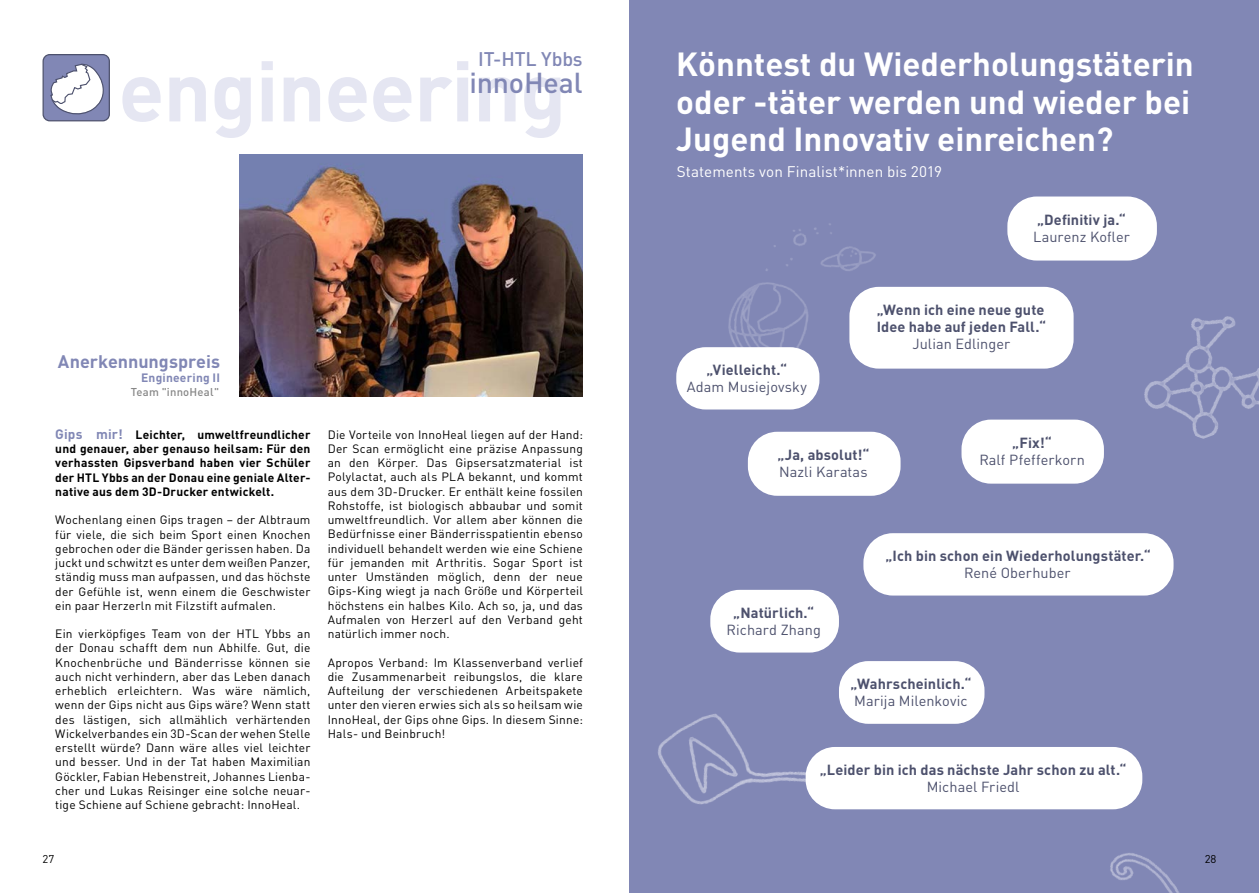
<style>
.page{position:relative;width:1259px;height:893px;background:#fff}
.page>*{position:absolute;margin:0;border:0;box-sizing:border-box;transform-origin:0 0}
.t1{font:700 84.15px "DINOT";letter-spacing:-.015em;color:#e5e6f2}
.t2{font:700 33px/37.5px "DINOT";color:#fff;text-align:justify}
.kategorien_schule{font:500 28.5px "DINOT";letter-spacing:-.005em;color:#8187b5}
.kategorien_schule-2{font:500 19.5px "DINOT";letter-spacing:-.01em;color:#8187b5}
.kategorien_Preis{font:700 18px "DINOT";color:#8187b5}
.t3{font:15.3px "DINOT";letter-spacing:.005em;color:#fff}
.t4{font:700 14.55px "DINOT";letter-spacing:.005em;color:#4d516d}
.t5{font:14.4px "DINOT";letter-spacing:.005em;color:#4d516d}
.Fließtext{font:12px/14.2px "DINOT";letter-spacing:.015em;color:#000;text-align:justify}
.Fließtext-2{font:700 12px/14.2px "DINOT";letter-spacing:.015em;color:#000;text-align:justify}
.kategorien_Team{font:700 12px "DINOT";letter-spacing:.015em;color:#8187b5}
.kategorien_Team-2{font:500 11.25px "DINOT";letter-spacing:.02em;color:#878787}
.t6{font:11.25px "DINOT";color:#000}
.s1{font-size:13.5px;color:#8187b5}
.s2{font-size:14.4px}
</style>
<div class="page">
<div style="left:629px;top:0;width:630px;height:893px;background:#8187b5"></div>
<img style="left:1067px;top:809px;width:113px;height:84px">
<img style="left:658px;top:710px;width:196px;height:100px">
<img style="left:1144px;top:316px;width:115px;height:123px">
<img style="left:728px;top:223px;width:158px;height:159px">
<div style="left:43px;top:55px;width:66px;height:66px;background:#8187b5;border-radius:7px"></div>
<div style="left:43px;top:54px;width:67px;height:67px;border:1px solid #4d516d;border-radius:7px"></div>
<svg style="left:50px;top:63px;width:54px;height:52px"></svg>
<div style="left:748px;top:432px;width:152px;height:64px;background:#fff;border-radius:29px"></div>
<div style="left:1007px;top:197px;width:150px;height:64px;background:#fff;border-radius:29px"></div>
<div style="left:805px;top:747px;width:337px;height:62px;background:#fff;border-radius:29px"></div>
<div style="left:863px;top:533px;width:310px;height:63px;background:#fff;border-radius:29px"></div>
<div style="left:839px;top:661px;width:145px;height:63px;background:#fff;border-radius:29px"></div>
<div style="left:961px;top:420px;width:143px;height:64px;background:#fff;border-radius:29px"></div>
<div style="left:710px;top:590px;width:129px;height:63px;background:#fff;border-radius:29px"></div>
<div style="left:849px;top:287px;width:224px;height:82px;background:#fff;border-radius:29px"></div>
<div style="left:676px;top:347px;width:143px;height:62px;background:#fff;border-radius:29px"></div>
<img style="left:239px;top:154px;width:344px;height:243px">
<h2 class="kategorien_schule-2" style="left:478px;top:46px;width:106px">IT-HTL Ybbs</h2>
<h2 class="kategorien_schule" style="left:469px;top:63px;width:115px">innoHeal</h2>
<h1 class="t1" style="left:118px;top:34px;width:449px">engineering</h1>
<h3 class="kategorien_Preis" style="left:58px;top:349px;width:164px">Anerkennungspreis</h3>
<p class="kategorien_Team" style="left:141px;top:369px;width:80px">Engineering II</p>
<p class="kategorien_Team-2" style="left:131px;top:384px;width:90px">Team "innoHeal"</p>
<p class="Fließtext-2" style="left:55px;top:427px;width:257px"><span class="s1">Gips mir!</span> Leichter, umweltfreundlicher und genauer, aber genauso heilsam: Für den verhassten Gipsverband haben vier Schüler der HTL Ybbs an der Donau eine geniale Alter&shy;native aus dem 3D-Drucker entwickelt.</p>
<p class="Fließtext" style="left:55px;top:512px;width:257px">Wochenlang einen Gips tragen – der Albtraum für viele, die sich beim Sport einen Knochen gebrochen oder die Bänder gerissen haben. Da juckt und schwitzt es unter dem weißen Panzer, ständig muss man aufpassen, und das höchste der Gefühle ist, wenn einem die Geschwister ein paar Herzerln mit Filzstift aufmalen.</p>
<p class="Fließtext" style="left:55px;top:626px;width:257px">Ein vierköpfiges Team von der HTL Ybbs an der Donau schafft dem nun Abhilfe. Gut, die Knochenbrüche und Bänderrisse können sie auch nicht verhindern, aber das Leben danach erheblich erleichtern. Was wäre nämlich, wenn der Gips nicht aus Gips wäre? Wenn statt des lästigen, sich allmählich verhärtenden Wickelverbandes ein 3D-Scan der wehen Stelle erstellt würde? Dann wäre alles viel leichter und besser. Und in der Tat haben Maximilian Göckler, Fabian Hebenstreit, Johannes Lienba&shy;cher und Lukas Reisinger eine solche neuar&shy;tige Schiene auf Schiene gebracht: InnoHeal.</p>
<p class="t6" style="left:43px;top:852px;width:13px">27</p>
<p class="Fließtext" style="left:328px;top:427px;width:257px">Die Vorteile von InnoHeal liegen auf der Hand:<br>Der Scan ermöglicht eine präzise Anpassung an den Körper. Das Gipsersatzmaterial ist Polylactat, auch als PLA bekannt, und kommt aus dem 3D-Drucker. Er enthält keine fossilen Rohstoffe, ist biologisch abbaubar und somit umweltfreundlich. Vor allem aber können die Bedürfnisse einer Bänderrisspatientin ebenso individuell behandelt werden wie eine Schiene für jemanden mit Arthritis. Sogar Sport ist unter Umständen möglich, denn der neue Gips-King wiegt ja nach Größe und Körperteil höchstens ein halbes Kilo. Ach so, ja, und das Aufmalen von Herzerl auf den Verband geht natürlich immer noch.</p>
<p class="Fließtext" style="left:328px;top:655px;width:257px">Apropos Verband: Im Klassenverband verlief die Zusammenarbeit reibungslos, die klare Aufteilung der verschiedenen Arbeitspakete unter den vieren erwies sich als so heilsam wie InnoHeal, der Gips ohne Gips. In diesem Sinne:<br>Hals- und Beinbruch!</p>
<h3 class="t2" style="left:676px;top:44px;width:519px">Könntest du Wiederholungstäterin oder -täter werden und wieder bei Jugend Innovativ einreichen?</h3>
<p class="t3" style="left:677px;top:161px;width:267px">Statements von Finalist*innen bis 2019</p>
<p class="t4" style="left:1037px;top:210px;width:90px">„Definitiv ja.<span class="s2">“</span></p>
<p class="t5" style="left:1033px;top:227px;width:99px">Laurenz Kofler</p>
<p class="t4" style="left:706px;top:360px;width:82px">„Vielleicht.<span class="s2">“</span></p>
<p class="t5" style="left:687px;top:377px;width:121px">Adam Musiejovsky</p>
<p class="t4" style="left:876px;top:300px;width:169px">„Wenn ich eine neue gute</p>
<p class="t4" style="left:876px;top:317px;width:171px">Idee habe auf jeden Fall.<span class="s2">“</span></p>
<p class="t5" style="left:912px;top:334px;width:99px">Julian Edlinger</p>
<p class="t4" style="left:777px;top:445px;width:94px">„Ja, absolut!<span class="s2">“</span></p>
<p class="t5" style="left:779px;top:462px;width:90px">Nazli Karatas</p>
<p class="t4" style="left:1012px;top:433px;width:41px">„Fix!<span class="s2">“</span></p>
<p class="t5" style="left:979px;top:450px;width:107px">Ralf Pfefferkorn</p>
<p class="t4" style="left:733px;top:603px;width:82px">„Natürlich.<span class="s2">“</span></p>
<p class="t5" style="left:726px;top:620px;width:96px">Richard Zhang</p>
<p class="t4" style="left:885px;top:546px;width:267px">„Ich bin schon ein Wiederholungstäter.<span class="s2">“</span></p>
<p class="t5" style="left:964px;top:563px;width:108px">René Oberhuber</p>
<p class="t4" style="left:850px;top:674px;width:122px">„Wahrscheinlich.<span class="s2">“</span></p>
<p class="t5" style="left:854px;top:691px;width:115px">Marija Milenkovic</p>
<p class="t4" style="left:819px;top:760px;width:308px">„Leider bin ich das nächste Jahr schon zu alt.<span class="s2">“</span></p>
<p class="t5" style="left:927px;top:777px;width:94px">Michael Friedl</p>
<p class="t6" style="left:1204px;top:852px;width:13px">28</p>
</div>
